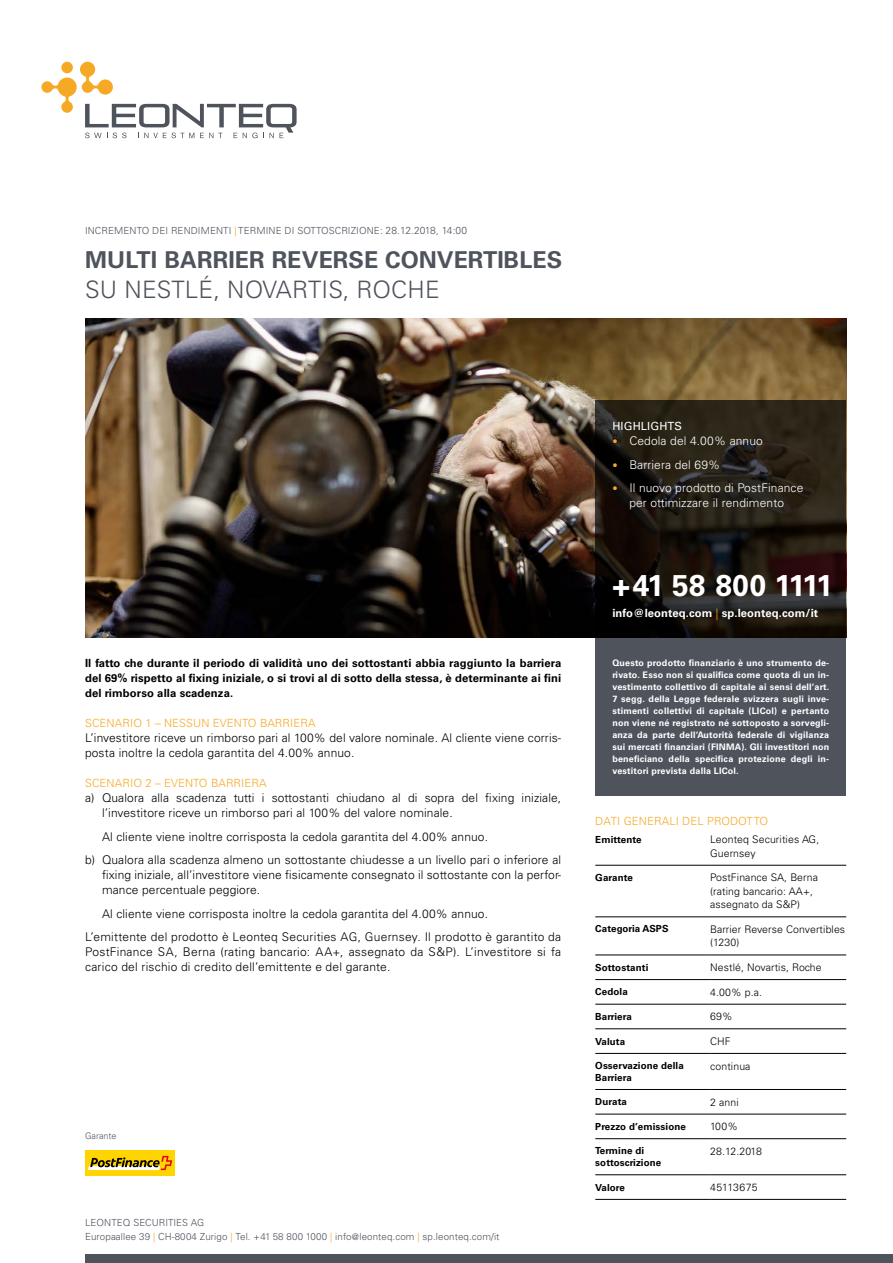
<style>
.page{position:relative;width:893px;height:1263px;background:#fff}
.page>*{position:absolute;margin:0;border:0;box-sizing:border-box;transform-origin:0 0}
.t1{font:700 30px "Univers LT Std";letter-spacing:-.075em;color:#fff}
.t2{font:300 24px "Univers LT Std";letter-spacing:.01em;color:#4e535c}
.t3{font:700 23.25px "Univers LT Std";letter-spacing:.01em;color:#4e535c}
.t4{font:300 12px/15px "Univers LT Std";letter-spacing:.01em;color:#000}
.t5{font:300 12px/15px "Univers LT Std";letter-spacing:.01em;color:#fff;text-align:center}
.t6{font:700 11.25px/15px "Univers LT Std";letter-spacing:.01em;color:#000;text-align:justify}
.t7{font:300 11.25px "Univers LT Std";letter-spacing:.01em;color:#f6a924}
.t8{font:700 11.25px "Univers LT Std";letter-spacing:.01em;color:#fff}
.t9{font:11.25px "Univers LT Std";letter-spacing:.01em;color:#fff}
.t10{font:300 10.5px/13.5px "Univers LT Std";letter-spacing:.01em;color:#000}
.t11{font:300 9.75px/13.5px "Univers LT Std";letter-spacing:.01em;color:#4e535c}
.t12{font:700 9.75px/12px "Univers LT Std";letter-spacing:.01em;color:#000}
.t13{font:700 9px/12px "Univers LT Std";letter-spacing:.02em;color:#fff;text-align:justify}
.t14{font:300 9px "Univers LT Std";color:#4e535c}
.s1{color:#f6a924}
.s2{font-size:10.2px}
.s3{font-size:9px}
.s4{font-size:10.5px;color:#f6a924}
.s5{font-weight:300;color:#f6a924}
</style>
<div class="page">
<img style="left:85px;top:319px;width:761px;height:319px">
<svg style="left:41px;top:62px;width:256px;height:76px"></svg>
<div style="left:85px;top:1254px;width:808px;height:9px;background:#4e535c"></div>
<hr style="left:595px;top:865px;width:115px;height:1px;background:#000">
<hr style="left:710px;top:865px;width:136px;height:1px;background:#000">
<hr style="left:595px;top:916px;width:115px;height:1px;background:#000">
<hr style="left:710px;top:916px;width:136px;height:1px;background:#000">
<hr style="left:595px;top:955px;width:115px;height:1px;background:#000">
<hr style="left:710px;top:955px;width:136px;height:1px;background:#000">
<hr style="left:595px;top:979px;width:115px;height:1px;background:#000">
<hr style="left:710px;top:979px;width:136px;height:1px;background:#000">
<hr style="left:595px;top:1004px;width:115px;height:1px;background:#000">
<hr style="left:710px;top:1004px;width:136px;height:1px;background:#000">
<hr style="left:595px;top:1028px;width:115px;height:1px;background:#000">
<hr style="left:710px;top:1028px;width:136px;height:1px;background:#000">
<hr style="left:595px;top:1053px;width:115px;height:1px;background:#000">
<hr style="left:710px;top:1053px;width:136px;height:1px;background:#000">
<hr style="left:595px;top:1089px;width:115px;height:1px;background:#000">
<hr style="left:710px;top:1089px;width:136px;height:1px;background:#000">
<hr style="left:595px;top:1114px;width:115px;height:1px;background:#000">
<hr style="left:710px;top:1114px;width:136px;height:1px;background:#000">
<hr style="left:595px;top:1138px;width:115px;height:1px;background:#000">
<hr style="left:710px;top:1138px;width:136px;height:1px;background:#000">
<hr style="left:595px;top:1174px;width:115px;height:1px;background:#000">
<hr style="left:710px;top:1174px;width:136px;height:1px;background:#000">
<hr style="left:595px;top:1199px;width:115px;height:1px;background:#000">
<hr style="left:710px;top:1199px;width:136px;height:1px;background:#000">
<div style="left:85px;top:1150px;width:89px;height:26px;background:#ffd400"></div>
<svg style="left:88px;top:1156px;width:84px;height:14px"></svg>
<svg style="left:595px;top:400px;width:251px;height:395px;background:#323030"></svg>
<p class="t11" style="left:85px;top:224px;width:384px">INCREMENTO DEI RENDIMENTI <span class="s1">|</span> TERMINE DI SOTTOSCRIZIONE: <span class="s2">28.12.2018</span>, <span class="s2">14:00</span></p>
<h3 class="t3" style="left:85px;top:246px;width:479px">MULTI BARRIER REVERSE CONVERTIBLES</h3>
<h2 class="t2" style="left:85px;top:275px;width:356px">SU NESTLÉ, NOVARTIS, ROCHE</h2>
<p class="t6" style="left:85px;top:656px;width:478px">Il fatto che durante il periodo di validità uno dei sottostanti abbia raggiunto la barriera del 69% rispetto al fixing iniziale, o si trovi al di sotto della stessa, è determinante ai fini del rimborso alla scadenza.</p>
<p class="t7" style="left:85px;top:716px;width:232px">SCENARIO 1 – NESSUN EVENTO BARRIERA</p>
<p class="t4" style="left:85px;top:730px;width:478px">L’investitore riceve un rimborso pari al 100% del valore nominale. Al cliente viene corris&shy;posta inoltre la cedola garantita del 4.00% annuo.</p>
<p class="t7" style="left:85px;top:776px;width:183px">SCENARIO 2 – EVENTO BARRIERA</p>
<p class="t4" style="left:102px;top:790px;width:461px;text-indent:-17px">a) Qualora alla scadenza tutti i sottostanti chiudano al di sopra del fixing iniziale, l’investitore riceve un rimborso pari al 100% del valore nominale.</p>
<p class="t4" style="left:85px;top:825px;width:478px;line-height:23.5px;text-indent:17px">Al cliente viene inoltre corrisposta la cedola garantita del 4.00% annuo.<br>b) Qualora alla scadenza almeno un sottostante chiudesse a un livello pari o inferiore al</p>
<p class="t4" style="left:102px;top:867px;width:461px">fixing iniziale, all’investitore viene fisicamente consegnato il sottostante con la perfor&shy;mance percentuale peggiore.</p>
<p class="t4" style="left:85px;top:902px;width:478px;line-height:23.5px;text-indent:17px">Al cliente viene corrisposta inoltre la cedola garantita del 4.00% annuo.<br>L’emittente del prodotto è Leonteq Securities AG, Guernsey. Il prodotto è garantito da</p>
<p class="t4" style="left:85px;top:944px;width:478px">PostFinance SA, Berna (rating bancario: AA+, assegnato da S&amp;P). L’investitore si fa carico del rischio di credito dell’emittente e del garante.</p>
<p class="t14" style="left:85px;top:1131px;width:33px">Garante</p>
<p class="t11" style="left:85px;top:1216px;width:416px">LEONTEQ SECURITIES AG<br>Europaallee 39 <span class="s1">|</span> CH-8004 Zurigo <span class="s1">|</span> Tel. +41 58 800 1000 <span class="s1">|</span> info<span class="s3">@</span>leonteq.com <span class="s1">|</span> sp.leonteq.com/it</p>
<p class="t9" style="left:612px;top:419px;width:71px">HIGHLIGHTS</p>
<p class="t5" style="left:612px;top:433px;width:152px"><span class="s4">•</span> Cedola del 4.00% annuo</p>
<p class="t5" style="left:612px;top:457px;width:109px"><span class="s4">•</span> Barriera del 69%</p>
<p class="t5" style="left:612px;top:480px;width:193px"><span class="s4">•</span> Il nuovo prodotto di PostFinance per ottimizzare il rendimento</p>
<h1 class="t1" style="left:612px;top:568px;width:222px">+41 58 800 1111</h1>
<p class="t8" style="left:612px;top:606px;width:207px">info@leonteq.com <span class="s5">|</span> sp.leonteq.com/it</p>
<p class="t13" style="left:612px;top:656px;width:219px">Questo prodotto finanziario è uno strumento de&shy;rivato. Esso non si qualifica come quota di un in&shy;vestimento collettivo di capitale ai sensi dell‘art.<br>7 segg. della Legge federale svizzera sugli inve&shy;stimenti collettivi di capitale (LICol) e pertanto non viene né registrato né sottoposto a sorvegli&shy;anza da parte dell‘Autorità federale di vigilanza sui mercati finanziari (FINMA). Gli investitori non beneficiano della specifica protezione degli in&shy;vestitori prevista dalla LICol.</p>
<p class="t7" style="left:595px;top:814px;width:174px">DATI GENERALI DEL PRODOTTO</p>
<p class="t12" style="left:595px;top:833px;width:48px">Emittente</p>
<p class="t10" style="left:710px;top:833px;width:111px">Leonteq Securities AG,<br>Guernsey</p>
<p class="t12" style="left:595px;top:871px;width:39px">Garante</p>
<p class="t10" style="left:710px;top:871px;width:109px">PostFinance SA, Berna (rating bancario: AA+, assegnato da S&amp;P)</p>
<p class="t12" style="left:595px;top:923px;width:75px">Categoria ASPS</p>
<p class="t10" style="left:710px;top:922px;width:137px">Barrier Reverse Convertibles (1230)</p>
<p class="t12" style="left:595px;top:961px;width:55px">Sottostanti</p>
<p class="t10" style="left:710px;top:960px;width:113px">Nestlé, Novartis, Roche</p>
<p class="t12" style="left:595px;top:986px;width:34px">Cedola</p>
<p class="t10" style="left:710px;top:985px;width:53px">4.00% p.a.</p>
<p class="t12" style="left:595px;top:1011px;width:38px">Barriera</p>
<p class="t10" style="left:710px;top:1010px;width:24px">69%</p>
<p class="t12" style="left:595px;top:1035px;width:31px">Valuta</p>
<p class="t10" style="left:710px;top:1034px;width:22px">CHF</p>
<p class="t12" style="left:595px;top:1059px;width:90px">Osservazione della<br>Barriera</p>
<p class="t10" style="left:710px;top:1059px;width:42px">continua</p>
<p class="t12" style="left:595px;top:1096px;width:33px">Durata</p>
<p class="t10" style="left:710px;top:1095px;width:30px">2 anni</p>
<p class="t12" style="left:595px;top:1120px;width:92px">Prezzo d’emissione</p>
<p class="t10" style="left:710px;top:1120px;width:29px">100%</p>
<p class="t12" style="left:595px;top:1145px;width:67px">Termine di sottoscrizione</p>
<p class="t10" style="left:710px;top:1144px;width:53px">28.12.2018</p>
<p class="t12" style="left:595px;top:1181px;width:31px">Valore</p>
<p class="t10" style="left:710px;top:1180px;width:49px">45113675</p>
</div>
